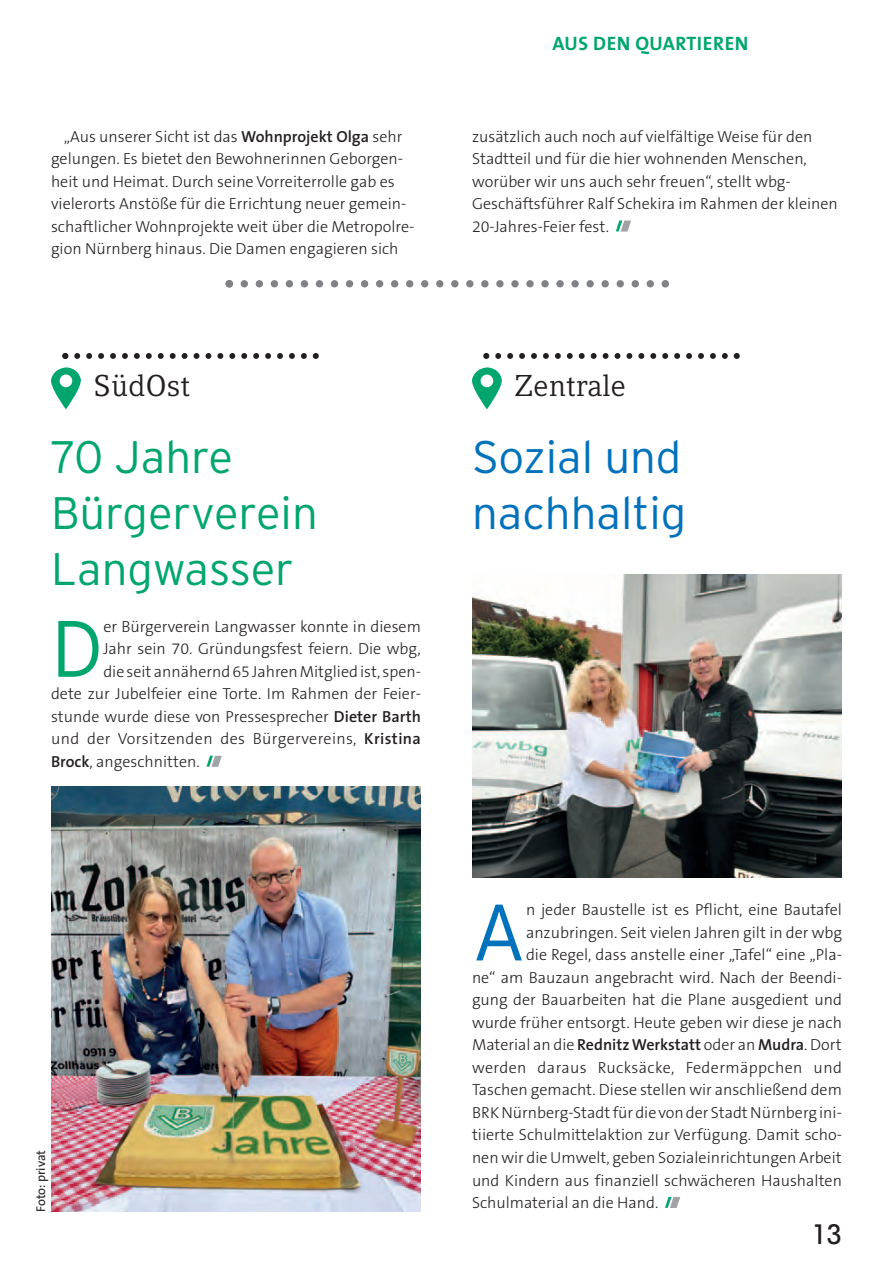
<style>
.page{position:relative;width:893px;height:1263px;background:#fff}
.page>*{position:absolute;margin:0;border:0;box-sizing:border-box;transform-origin:0 0}
.t1{font:300 79.8px "Interstate";color:#00a66e}
.t2{font:300 79.8px "Interstate";color:#0072bc}
.t3{font:300 45.45px/55.7px "Interstate";color:#00a66e}
.t4{font:300 45.45px/55.7px "Interstate";color:#0072bc}
.t5{font:30px "Compatil Letter LT Pro";color:#231f20}
.t6{font:500 condensed 27px "Avant Garde IT Cby BT";color:#231f20}
.t7{font:700 19.5px "The Sans";letter-spacing:.025em;color:#00a66e}
.t8{font:300 16.05px/22.5px "The Sans B3";color:#231f20}
.t9{font:300 16.05px "The Sans B3";letter-spacing:.025em;color:#231f20}
.t10{font:12.75px "The Sans";color:#231f20}
.s1{font-family:"The Sans";font-weight:600}
</style>
<div class="page">
<svg style="left:206px;top:756px;width:16px;height:11px"></svg>
<svg style="left:665px;top:1197px;width:15px;height:11px"></svg>
<svg style="left:472px;top:367px;width:30px;height:42px"></svg>
<div style="left:481px;top:375px;width:12px;height:12px;background:#fff;border-radius:50%"></div>
<svg style="left:483px;top:353px;width:257px;height:6px"></svg>
<svg style="left:51px;top:367px;width:30px;height:42px"></svg>
<div style="left:60px;top:375px;width:12px;height:12px;background:#fff;border-radius:50%"></div>
<svg style="left:62px;top:353px;width:257px;height:6px"></svg>
<svg style="left:226px;top:280px;width:443px;height:8px"></svg>
<img style="left:51px;top:787px;width:370px;height:425px">
<svg style="left:616px;top:220px;width:15px;height:12px"></svg>
<img style="left:472px;top:574px;width:370px;height:303px">
<p class="t7" style="left:552px;top:36px;width:198px">AUS DEN QUARTIEREN</p>
<p class="t8" style="left:51px;top:127px;width:365px;text-indent:13px">„Aus unserer Sicht ist das <span class="s1">Wohnprojekt Olga</span> sehr gelungen. Es bietet den Bewohnerinnen Geborgen&shy;heit und Heimat. Durch seine Vorreiterrolle gab es vielerorts Anstöße für die Errichtung neuer gemein&shy;schaftlicher Wohnprojekte weit über die Metropolre&shy;gion Nürnberg hinaus. Die Damen engagieren sich</p>
<p class="t8" style="left:472px;top:127px;width:367px">zusätzlich auch noch auf vielfältige Weise für den Stadtteil und für die hier wohnenden Menschen, worüber wir uns auch sehr freuen“, stellt wbg-Geschäftsführer Ralf Schekira im Rahmen der kleinen 20-Jahres-Feier fest.</p>
<h3 class="t5" style="left:94px;top:374px;width:98px">SüdOst</h3>
<h3 class="t5" style="left:514px;top:374px;width:113px">Zentrale</h3>
<h2 class="t3" style="left:51px;top:434px;width:268px">70 Jahre<br>Bürgerverein<br>Langwasser</h2>
<h2 class="t4" style="left:472px;top:434px;width:216px">Sozial und nachhaltig</h2>
<h1 class="t1" style="left:51px;top:619px;width:54px">D</h1>
<p class="t8" style="left:103px;top:617px;width:319px">er Bürgerverein Langwasser konnte in diesem</p>
<p class="t8" style="left:103px;top:639px;width:319px">Jahr sein 70. Gründungsfest feiern. Die wbg,</p>
<p class="t8" style="left:103px;top:662px;width:319px">die seit annähernd 65 Jahren Mitglied ist, spen-</p>
<p class="t8" style="left:51px;top:684px;width:371px">dete zur Jubelfeier eine Torte. Im Rahmen der Feier-</p>
<p class="t8" style="left:51px;top:707px;width:371px">stunde wurde diese von Pressesprecher <span class="s1">Dieter Barth</span></p>
<p class="t9" style="left:51px;top:733px;width:371px">und der Vorsitzenden des Bürgervereins, <span class="s1">Kristina</span></p>
<p class="t8" style="left:51px;top:752px;width:150px"><span class="s1">Brock</span>, angeschnitten.</p>
<p class="t10" style="left:30px;top:1212px;width:63px;rotate:-90deg">Foto: privat</p>
<h1 class="t2" style="left:472px;top:903px;width:56px">A</h1>
<p class="t8" style="left:526px;top:900px;width:317px">n jeder Baustelle ist es Pflicht, eine Bautafel</p>
<p class="t8" style="left:526px;top:923px;width:317px">anzubringen. Seit vielen Jahren gilt in der wbg</p>
<p class="t8" style="left:526px;top:945px;width:317px">die Regel, dass anstelle einer „Tafel“ eine „Pla-</p>
<p class="t8" style="left:472px;top:968px;width:371px">ne“ am Bauzaun angebracht wird. Nach der Beendi-</p>
<p class="t8" style="left:472px;top:990px;width:371px">gung der Bauarbeiten hat die Plane ausgedient und</p>
<p class="t8" style="left:472px;top:1013px;width:371px">wurde früher entsorgt. Heute geben wir diese je nach</p>
<p class="t8" style="left:472px;top:1035px;width:371px">Material an die <span class="s1">Rednitz Werkstatt</span> oder an <span class="s1">Mudra</span>. Dort</p>
<p class="t9" style="left:472px;top:1061px;width:371px">werden daraus Rucksäcke, Federmäppchen und</p>
<p class="t8" style="left:472px;top:1080px;width:371px">Taschen gemacht. Diese stellen wir anschließend dem</p>
<p class="t8" style="left:472px;top:1103px;width:371px">BRK Nürnberg-Stadt für die von der Stadt Nürnberg ini-</p>
<p class="t8" style="left:472px;top:1125px;width:371px">tiierte Schulmittelaktion zur Verfügung. Damit scho-</p>
<p class="t8" style="left:472px;top:1148px;width:371px">nen wir die Umwelt, geben Sozialeinrichtungen Arbeit</p>
<p class="t8" style="left:472px;top:1170px;width:371px">und Kindern aus finanziell schwächeren Haushalten</p>
<p class="t8" style="left:472px;top:1193px;width:188px">Schulmaterial an die Hand.</p>
<h3 class="t6" style="left:812px;top:1225px;width:32px">13</h3>
</div>
